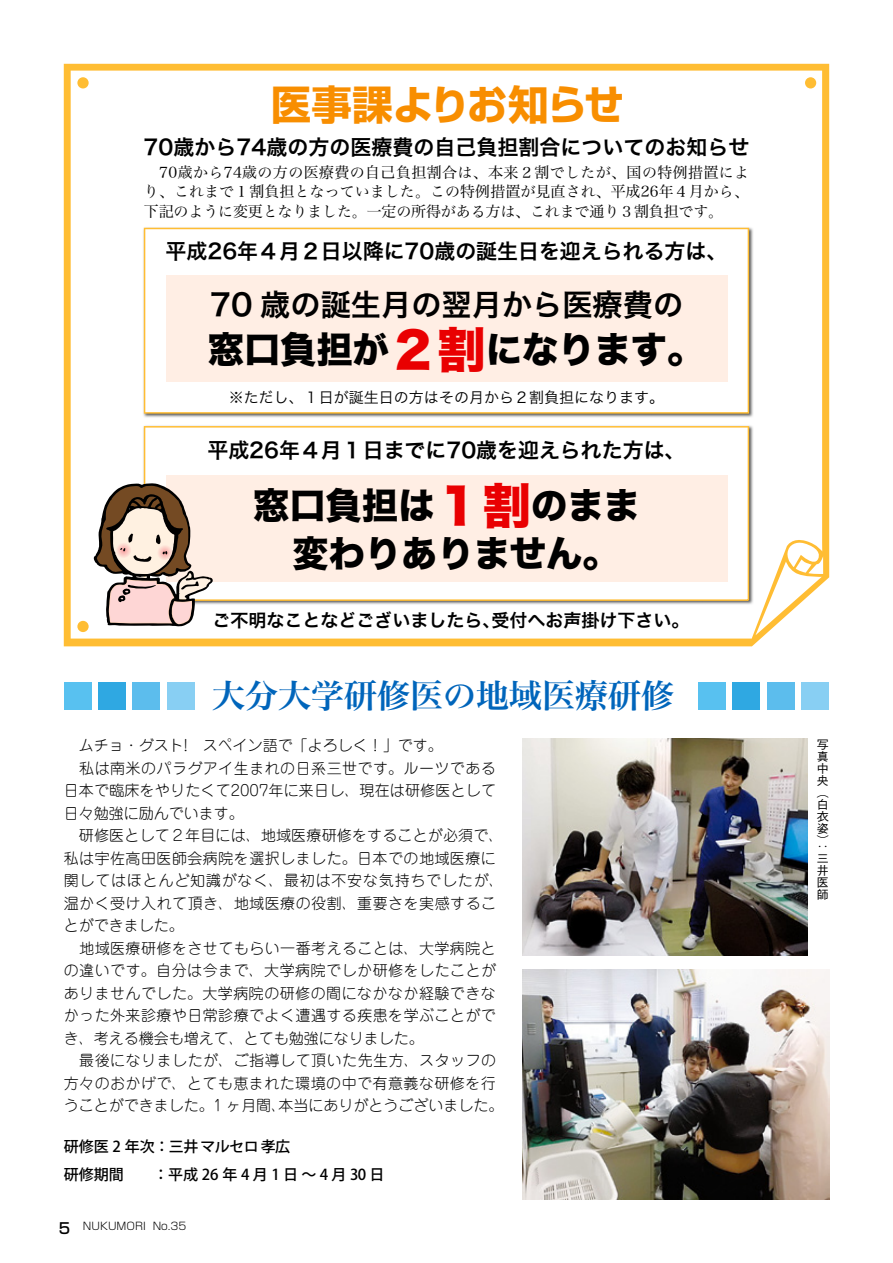
<style>
.page{position:relative;width:893px;height:1263px;background:#fff}
.page>*{position:absolute;margin:0;border:0;box-sizing:border-box;transform-origin:0 0}
.t1{font:48.3px "Hira Kaku Std W8 90 pv RKSJ H";color:#e90001}
.t2{font:40.5px "Shin Go Pro Bold 90 pv RKSJ H";letter-spacing:-.03em;color:#f88e00}
.t3{font:36.3px/48px "Hira Kaku Std W8 90 pv RKSJ H";color:#000}
.t4{font:33px "Hira Min Pro W6";color:#0065bb}
.t5{font:30.15px "Hira Kaku Pro W6 90 pv RKSJ H";color:#000}
.t6{font:21px "Hira Kaku Pro N W6 90 pv RKSJ H";color:#000}
.t7{font:20.85px "Hira Kaku Pro W6 90 pv RKSJ H";color:#000}
.t8{font:18px "Hira Kaku Pro N W6 90 pv RKSJ H";color:#000}
.t9{font:300 15px "Jun 101 Pro";letter-spacing:.03em;color:#000}
.t10{font:15px/19.5px "Hira Min Pro W3 90 pv RKSJ H";letter-spacing:-.01em;color:#000;text-align:justify}
.t11{font:300 15px "Jun 101 Pro";color:#000}
.t12{font:500 15px/28.5px "Koz Go Pro";color:#000}
.t13{font:300 15px "Jun 101 Pro";letter-spacing:.01em;color:#000}
.t14{font:15px "Hira Kaku Pro W3 90 pv RKSJ H";color:#000}
.t15{font:300 15px "Jun 101 Pro";letter-spacing:.055em;color:#000}
.t16{font:500 15px "Shin Go Pro";color:#000}
.t17{font:500 12px/12px "Gothic BBB Pro";color:#000;text-align:justify}
.t18{font:300 10.5px "Shin Go Pro";color:#000}
.s1{font-size:48.3px;color:#e90001}
</style>
<div class="page">
<hr style="left:892px;top:0;width:1px;height:719px;background:#fffdef">
<img style="left:523px;top:738px;width:284px;height:217px">
<img style="left:523px;top:969px;width:306px;height:230px">
<div style="left:64px;top:682px;width:28px;height:28px;background:#58c1f0"></div>
<div style="left:98px;top:682px;width:28px;height:28px;background:#2fa8e2"></div>
<div style="left:132px;top:682px;width:28px;height:28px;background:#5cbded"></div>
<div style="left:167px;top:682px;width:28px;height:28px;background:#88cff3"></div>
<div style="left:698px;top:682px;width:28px;height:28px;background:#58c1f0"></div>
<div style="left:732px;top:682px;width:28px;height:28px;background:#2fa8e2"></div>
<div style="left:767px;top:682px;width:28px;height:28px;background:#5cbded"></div>
<div style="left:801px;top:682px;width:28px;height:28px;background:#88cff3"></div>
<svg style="left:64px;top:64px;width:765px;height:582px"></svg>
<img style="left:141px;top:225px;width:613px;height:194px">
<svg style="left:144px;top:228px;width:605px;height:186px"></svg>
<div style="left:166px;top:275px;width:561px;height:107px;background:#ffeee4"></div>
<svg style="left:94px;top:483px;width:119px;height:143px;background:#bdaa9e"></svg>
<h2 class="t2" style="left:271px;top:73px;width:355px">医事課よりお知らせ</h2>
<h3 class="t6" style="left:144px;top:128px;width:607px">70歳から74歳の方の医療費の自己負担割合についてのお知らせ</h3>
<p class="t10" style="left:144px;top:161px;width:607px">　70歳から74歳の方の医療費の自己負担割合は、本来２割でしたが、国の特例措置により、これまで１割負担となっていました。この特例措置が見直され、平成26年４月から、下記のように変更となりました。一定の所得がある方は、これまで通り３割負担です。</p>
<h3 class="t7" style="left:166px;top:232px;width:563px">平成26年４月２日以降に70歳の誕生日を迎えられる方は、</h3>
<h3 class="t5" style="left:210px;top:277px;width:475px">70 歳の誕生月の翌月から医療費の</h3>
<h3 class="t3" style="left:437px;top:326px;width:267px"><span class="s1">割</span>になります。</h3>
<h1 class="t1" style="left:389px;top:323px;width:50px">２</h1>
<h3 class="t3" style="left:208px;top:326px;width:183px">窓口負担が</h3>
<p class="t14" style="left:229px;top:384px;width:436px">※ただし、１日が誕生日の方はその月から２割負担になります。</p>
<h3 class="t7" style="left:207px;top:432px;width:480px">平成26年４月１日までに70歳を迎えられた方は、</h3>
<h3 class="t3" style="left:483px;top:482px;width:159px"><span class="s1">割</span>のまま</h3>
<h1 class="t1" style="left:434px;top:479px;width:50px">１</h1>
<h3 class="t3" style="left:292px;top:482px;width:328px;text-indent:-39px">窓口負担は<br>変わりありません。</h3>
<p class="t8" style="left:212px;top:604px;width:290px">ご不明なことなどございましたら、</p>
<p class="t8" style="left:491px;top:604px;width:199px">受付へお声掛け下さい。</p>
<h3 class="t4" style="left:212px;top:667px;width:463px">大分大学研修医の地域医療研修</h3>
<p class="t11" style="left:64px;top:734px;width:380px">　ムチョ・グスト!　スペイン語で「よろしく！」です。</p>
<p class="t9" style="left:64px;top:756px;width:434px">　私は南米のパラグアイ生まれの日系三世です。ルーツである</p>
<p class="t9" style="left:64px;top:779px;width:434px">日本で臨床をやりたくて2007年に来日し、現在は研修医として</p>
<p class="t11" style="left:64px;top:801px;width:181px">日々勉強に励んでいます。</p>
<p class="t13" style="left:64px;top:824px;width:441px">　研修医として２年目には、地域医療研修をすることが必須で、</p>
<p class="t9" style="left:64px;top:846px;width:434px">私は宇佐高田医師会病院を選択しました。日本での地域医療に</p>
<p class="t15" style="left:64px;top:869px;width:441px">関してはほとんど知識がなく、最初は不安な気持ちでしたが、</p>
<p class="t9" style="left:64px;top:891px;width:434px">温かく受け入れて頂き、地域医療の役割、重要さを実感するこ</p>
<p class="t11" style="left:64px;top:914px;width:121px">とができました。</p>
<p class="t9" style="left:64px;top:936px;width:434px">　地域医療研修をさせてもらい一番考えることは、大学病院と</p>
<p class="t9" style="left:64px;top:959px;width:434px">の違いです。自分は今まで、大学病院でしか研修をしたことが</p>
<p class="t9" style="left:64px;top:981px;width:434px">ありませんでした。大学病院の研修の間になかなか経験できな</p>
<p class="t9" style="left:64px;top:1004px;width:434px">かった外来診療や日常診療でよく遭遇する疾患を学ぶことがで</p>
<p class="t11" style="left:64px;top:1026px;width:362px">き、考える機会も増えて、とても勉強になりました。</p>
<p class="t9" style="left:64px;top:1049px;width:434px">　最後になりましたが、ご指導して頂いた先生方、スタッフの</p>
<p class="t9" style="left:64px;top:1071px;width:434px">方々のおかげで、とても恵まれた環境の中で有意義な研修を行</p>
<p class="t11" style="left:279px;top:1094px;width:227px">本当にありがとうございました。</p>
<p class="t11" style="left:64px;top:1094px;width:224px">うことができました。1 ヶ月間、</p>
<p class="t12" style="left:64px;top:1133px;width:322px">研修医 2 年次：三井マルセロ孝広<br>研修期間　　：平成 26 年 4 月 1 日～ 4月 30 日</p>
<p class="t16" style="left:59px;top:1216px;width:13px">5</p>
<p class="t18" style="left:83px;top:1217px;width:64px">NUKUMORI</p>
<p class="t18" style="left:153px;top:1217px;width:35px">No.35</p>
<p class="t17" style="left:817px;top:737px;width:13px">写真中央</p>
<p class="t17" style="left:817px;top:785px;width:13px">（</p>
<p class="t17" style="left:817px;top:797px;width:13px;text-align:left">白衣姿</p>
<p class="t17" style="left:817px;top:833px;width:13px">）</p>
<p class="t17" style="left:817px;top:839px;width:11px">：</p>
<p class="t17" style="left:817px;top:851px;width:13px">三井医師</p>
</div>
